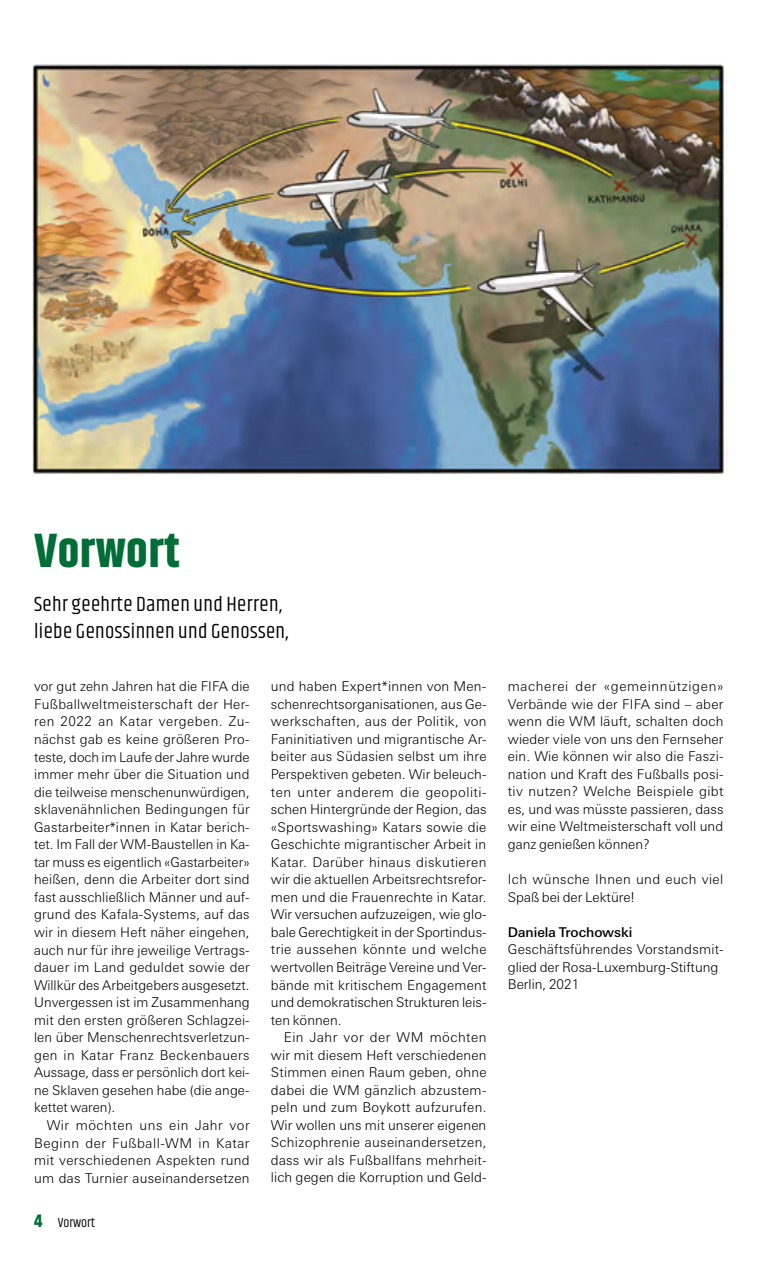
<style>
.page{position:relative;width:766px;height:1263px;background:#fff}
.page>*{position:absolute;margin:0;border:0;box-sizing:border-box;transform-origin:0 0}
.t1{font:700 48px "Khand";letter-spacing:.01em;color:#006e36}
.t2{font:21px/27px "Khand";letter-spacing:.02em;color:#000}
.t3{font:300 13.5px/17.5px "Linotype Univers Basic";letter-spacing:.005em;color:#000;text-align:justify}
.t4{font:300 13.5px/17.5px "Linotype Univers Basic";letter-spacing:.03em;color:#000}
.t5{font:500 13.5px "Linotype Univers Basic";color:#000}
.t6{font:13.5px "Khand";color:#000}
.s1{font-weight:700;font-size:18px;color:#006e36}
</style>
<div class="page">
<img style="left:32px;top:63px;width:695px;height:412px">
<h1 class="t1" style="left:34px;top:516px;width:147px">Vorwort</h1>
<h2 class="t2" style="left:34px;top:591px;width:256px">Sehr geehrte Damen und Herren, liebe Genossinnen und Genossen,</h2>
<p class="t3" style="left:34px;top:678px;width:217px">vor gut zehn Jahren hat die FIFA die Fußballweltmeisterschaft der Her&shy;ren 2022 an Katar vergeben. Zu&shy;nächst gab es keine größeren Pro&shy;teste, doch im Laufe der Jahre wurde immer mehr über die Situation und die teilweise menschenunwürdigen, sklavenähnlichen Bedingungen für Gastarbeiter*innen in Katar berich&shy;tet. Im Fall der WM-Baustellen in Ka&shy;tar muss es eigentlich «Gastarbeiter» heißen, denn die Arbeiter dort sind fast ausschließlich Männer und auf&shy;grund des Kafala-Systems, auf das wir in diesem Heft näher eingehen, auch nur für ihre jeweilige Vertrags&shy;dauer im Land geduldet sowie der Willkür des Arbeitgebers ausgesetzt.<br>Unvergessen ist im Zusammenhang mit den ersten größeren Schlagzei&shy;len über Menschenrechtsverletzun&shy;gen in Katar Franz Beckenbauers Aussage, dass er persönlich dort kei&shy;ne Sklaven gesehen habe (die ange&shy;kettet waren).</p>
<p class="t3" style="left:34px;top:1116px;width:217px;text-indent:13px">Wir möchten uns ein Jahr vor Beginn der Fußball-WM in Katar mit verschiedenen Aspekten rund um das Turnier auseinandersetzen</p>
<p class="t6" style="left:34px;top:1214px;width:62px"><span class="s1">4</span> Vorwort</p>
<p class="t3" style="left:271px;top:678px;width:217px">und haben Expert*innen von Men&shy;schenrechtsorganisationen, aus Ge&shy;werkschaften, aus der Politik, von Faninitiativen und migrantische Ar&shy;beiter aus Südasien selbst um ihre Perspektiven gebeten. Wir beleuch&shy;ten unter anderem die geopoliti&shy;schen Hintergründe der Region, das «Sportswashing» Katars sowie die Geschichte migrantischer Arbeit in Katar. Darüber hinaus diskutieren wir die aktuellen Arbeitsrechtsrefor&shy;men und die Frauenrechte in Katar.<br>Wir versuchen aufzuzeigen, wie glo&shy;bale Gerechtigkeit in der Sportindus&shy;trie aussehen könnte und welche wertvollen Beiträge Vereine und Ver&shy;bände mit kritischem Engagement und demokratischen Strukturen leis&shy;ten können.</p>
<p class="t3" style="left:271px;top:1028px;width:217px;text-indent:13px">Ein Jahr vor der WM möchten wir mit diesem Heft verschiedenen Stimmen einen Raum geben, ohne dabei die WM gänzlich abzustem&shy;peln und zum Boykott aufzurufen.<br>Wir wollen uns mit unserer eigenen Schizophrenie auseinandersetzen, dass wir als Fußballfans mehrheit&shy;lich gegen die Korruption und Geld-</p>
<p class="t3" style="left:507px;top:677px;width:217px">macherei der «gemeinnützigen» Verbände wie der FIFA sind – aber wenn die WM läuft, schalten doch wieder viele von uns den Fernseher ein. Wie können wir also die Faszi&shy;nation und Kraft des Fußballs posi&shy;tiv nutzen? Welche Beispiele gibt es, und was müsste passieren, dass wir eine Weltmeisterschaft voll und ganz genießen können?</p>
<p class="t4" style="left:507px;top:870px;width:217px">Ich wünsche Ihnen und euch viel<br>Spaß bei der Lektüre!</p>
<p class="t5" style="left:507px;top:924px;width:126px">Daniela Trochowski</p>
<p class="t3" style="left:507px;top:940px;width:217px;text-align:left">Geschäftsführendes Vorstandsmit&shy;glied der Rosa-Luxemburg-Stiftung<br>Berlin, 2021</p>
</div>
